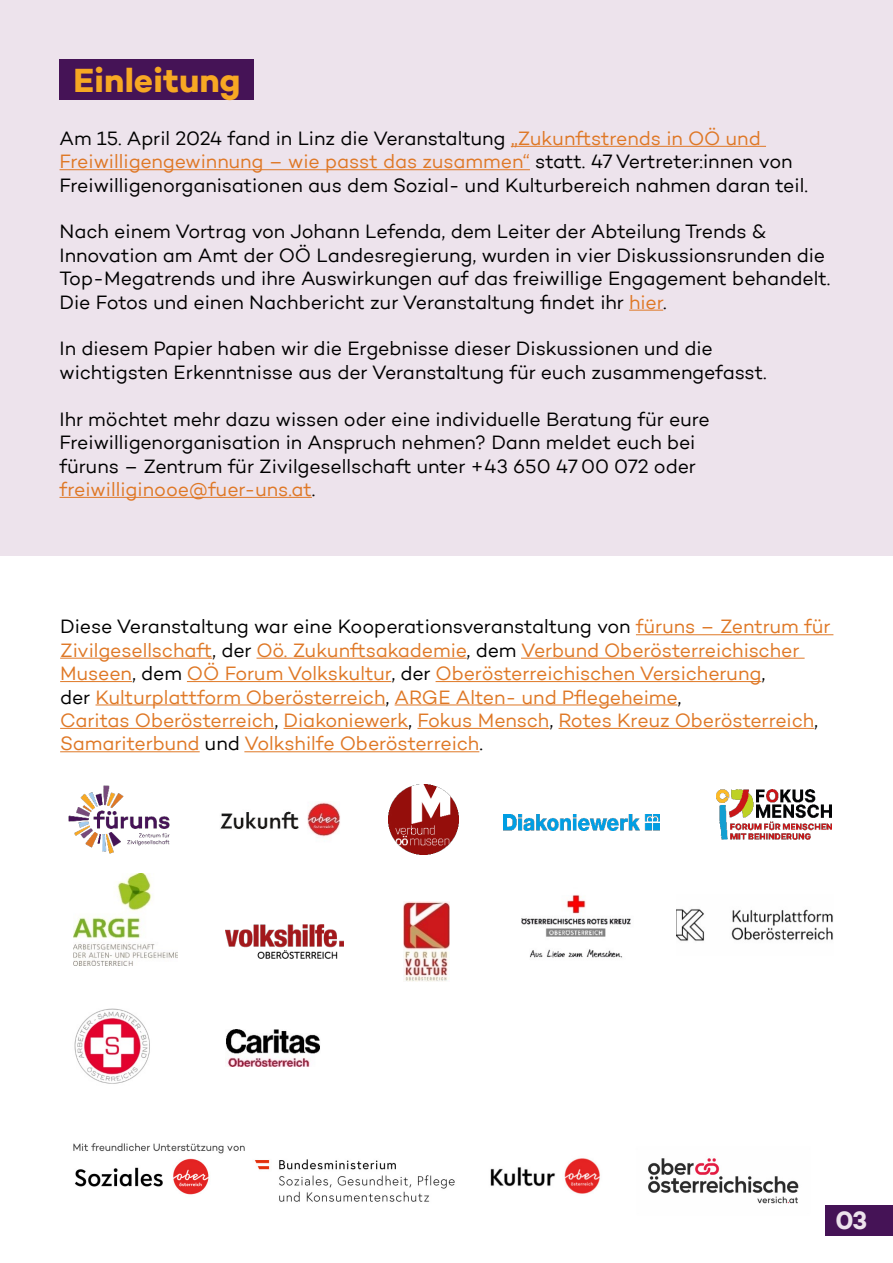
<style>
.page{position:relative;width:893px;height:1263px;background:#fff}
.page>*{position:absolute;margin:0;border:0;box-sizing:border-box;transform-origin:0 0}
.t1{font:700 33.75px "Campton TT";color:#f7a823}
.t2{font:700 25.35px "Campton TT";color:#ede3ec}
.t3{font:19.5px/23.4px "Campton TT";letter-spacing:-.005em;color:#000}
.t4{font:19.5px/23.4px "Campton TT";letter-spacing:-.005em;color:#df7826}
.s1{color:#df7826}
.s2{color:#000}
</style>
<div class="page">
<div style="left:0;top:0;width:893px;height:555px;background:#ede3ec"></div>
<hr style="left:511px;top:146px;width:255px;height:1px;background:#df7826">
<hr style="left:60px;top:169px;width:470px;height:1px;background:#df7826">
<hr style="left:629px;top:310px;width:34px;height:1px;background:#df7826">
<hr style="left:60px;top:497px;width:252px;height:1px;background:#df7826">
<hr style="left:636px;top:634px;width:197px;height:1px;background:#df7826">
<hr style="left:60px;top:658px;width:152px;height:1px;background:#df7826">
<hr style="left:257px;top:658px;width:210px;height:1px;background:#df7826">
<hr style="left:521px;top:658px;width:284px;height:1px;background:#df7826">
<hr style="left:60px;top:681px;width:72px;height:1px;background:#df7826">
<hr style="left:187px;top:681px;width:204px;height:1px;background:#df7826">
<hr style="left:436px;top:681px;width:325px;height:1px;background:#df7826">
<hr style="left:96px;top:704px;width:289px;height:1px;background:#df7826">
<hr style="left:395px;top:704px;width:282px;height:1px;background:#df7826">
<hr style="left:60px;top:728px;width:214px;height:1px;background:#df7826">
<hr style="left:284px;top:728px;width:124px;height:1px;background:#df7826">
<hr style="left:417px;top:728px;width:132px;height:1px;background:#df7826">
<hr style="left:558px;top:728px;width:256px;height:1px;background:#df7826">
<hr style="left:60px;top:751px;width:140px;height:1px;background:#df7826">
<hr style="left:244px;top:751px;width:235px;height:1px;background:#df7826">
<div style="left:60px;top:60px;width:194px;height:40px;background:#451356"></div>
<img style="left:73px;top:1143px;width:726px;height:61px">
<img style="left:404px;top:901px;width:46px;height:80px">
<img style="left:389px;top:784px;width:69px;height:71px">
<img style="left:676px;top:909px;width:157px;height:32px">
<img style="left:220px;top:802px;width:120px;height:35px">
<img style="left:73px;top:873px;width:104px;height:93px">
<img style="left:503px;top:814px;width:157px;height:16px">
<img style="left:225px;top:925px;width:118px;height:33px">
<img style="left:716px;top:790px;width:116px;height:49px">
<img style="left:74px;top:1008px;width:76px;height:76px">
<img style="left:68px;top:785px;width:102px;height:69px">
<img style="left:226px;top:1029px;width:94px;height:38px">
<img style="left:521px;top:895px;width:110px;height:63px">
<div style="left:826px;top:1205px;width:67px;height:30px;background:#451356"></div>
<h1 class="t1" style="left:74px;top:59px;width:169px">Einleitung</h1>
<p class="t3" style="left:60px;top:126px;width:750px">Am 15. April 2024 fand in Linz die Veranstaltung <span class="s1">„Zukunftstrends in OÖ und<br>Freiwilligengewinnung – wie passt das zusammen“</span> statt. 47 Vertreter:innen von<br>Freiwilligenorganisationen aus dem Sozial- und Kulturbereich nahmen daran teil.</p>
<p class="t3" style="left:60px;top:220px;width:772px">Nach einem Vortrag von Johann Lefenda, dem Leiter der Abteilung Trends &amp; Innovation am Amt der OÖ Landesregierung, wurden in vier Diskussionsrunden die Top-Megatrends und ihre Auswirkungen auf das freiwillige Engagement behandelt.<br>Die Fotos und einen Nachbericht zur Veranstaltung findet ihr <span class="s1">hier</span>.</p>
<p class="t3" style="left:60px;top:337px;width:709px">In diesem Papier haben wir die Ergebnisse dieser Diskussionen und die wichtigsten Erkenntnisse aus der Veranstaltung für euch zusammengefasst.</p>
<p class="t3" style="left:60px;top:407px;width:652px">Ihr möchtet mehr dazu wissen oder eine individuelle Beratung für eure Freiwilligenorganisation in Anspruch nehmen? Dann meldet euch bei füruns – Zentrum für Zivilgesellschaft unter +43 650 47 00 072 oder <span class="s1">freiwilliginooe@fuer-uns.at</span>.</p>
<p class="t4" style="left:60px;top:614px;width:772px"><span class="s2">Diese Veranstaltung war eine Kooperationsveranstaltung von</span> füruns – Zentrum für Zivilgesellschaft<span class="s2">, der</span> Oö. Zukunftsakademie<span class="s2">, dem</span> Verbund Oberösterreichischer Museen<span class="s2">, dem</span> OÖ Forum Volkskultur<span class="s2">, der</span> Oberösterreichischen Versicherung<span class="s2">,<br>der</span> Kulturplattform Oberösterreich<span class="s2">,</span> ARGE Alten- und Pflegeheime<span class="s2">,<br></span>Caritas Oberösterreich<span class="s2">,</span> Diakoniewerk<span class="s2">,</span> Fokus Mensch<span class="s2">,</span> Rotes Kreuz Oberösterreich<span class="s2">, </span>Samariterbund <span class="s2">und</span> Volkshilfe Oberösterreich<span class="s2">.</span></p>
<p class="t2" style="left:835px;top:1204px;width:33px">03</p>
</div>
